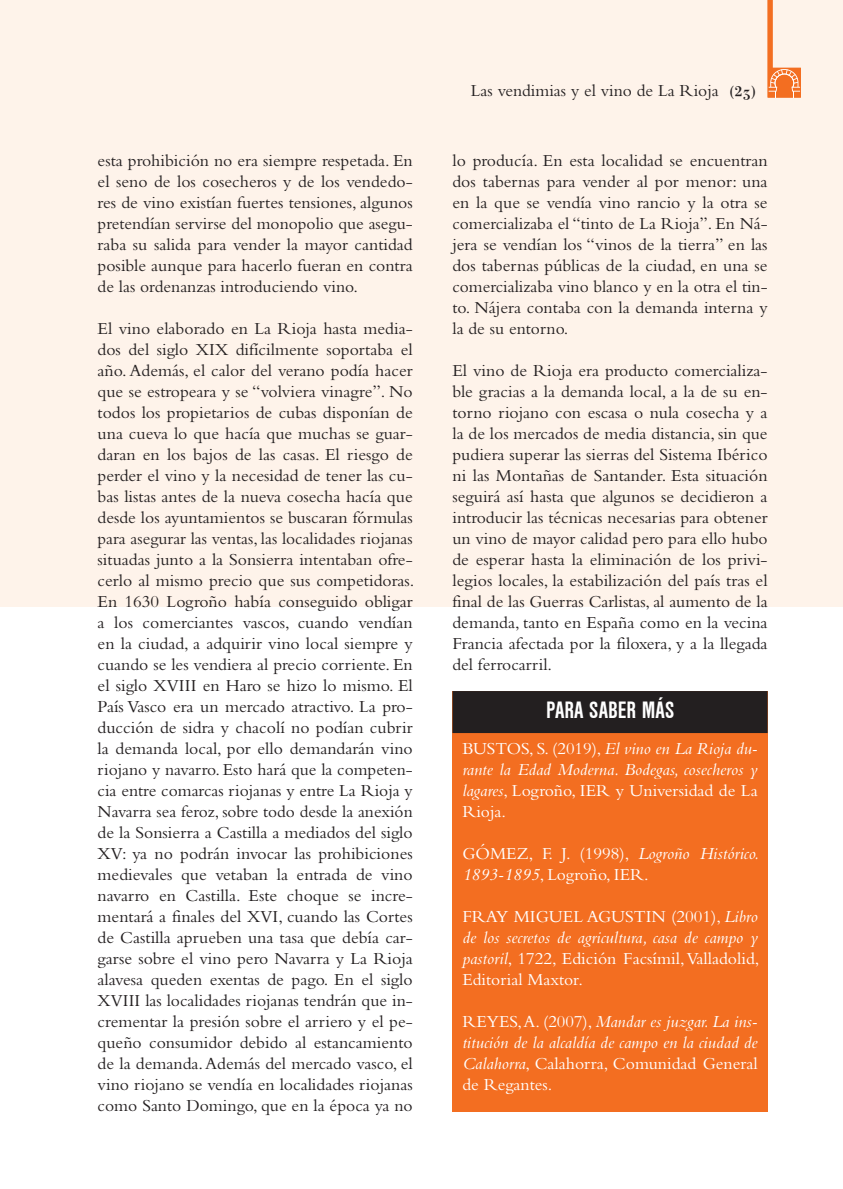
<style>
.page{position:relative;width:843px;height:1189px;background:#fff}
.page>*{position:absolute;margin:0;border:0;box-sizing:border-box;transform-origin:0 0}
.t1{font:700 condensed 24.5px "Nimbus San D";color:#fff}
.t2{font:17.5px/21px "Bembo";color:#231f20;text-align:justify}
.t3{font:italic 17.5px/21px "Bembo";color:#fff;text-align:justify}
.t4{font:17.5px/21px "Bembo";color:#fff}
.s1{font-family:"Katrina";font-size:15.75px}
.s2{font-style:normal}
.s3{font-style:italic}
</style>
<div class="page">
<div style="left:0;top:0;width:843px;height:607px;background:#fef3ea"></div>
<div style="left:452px;top:691px;width:315px;height:420px;background:#f36e21"></div>
<div style="left:452px;top:691px;width:315px;height:42px;background:#231f20"></div>
<svg style="left:767px;top:0;width:34px;height:98px"></svg>
<p class="t2" style="left:98px;top:150px;width:317px">esta prohibición no era siempre respetada. En el seno de los cosecheros y de los vendedo&shy;res de vino existían fuertes tensiones, algunos pretendían servirse del monopolio que asegu&shy;raba su salida para vender la mayor cantidad posible aunque para hacerlo fueran en contra de las ordenanzas introduciendo vino.</p>
<p class="t2" style="left:98px;top:318px;width:318px">El vino elaborado en La Rioja hasta media&shy;dos del siglo XIX difícilmente soportaba el año. Además, el calor del verano podía hacer que se estropeara y se “volviera vinagre”. No todos los propietarios de cubas disponían de una cueva lo que hacía que muchas se guar&shy;daran en los bajos de las casas. El riesgo de perder el vino y la necesidad de tener las cu&shy;bas listas antes de la nueva cosecha hacía que desde los ayuntamientos se buscaran fórmulas para asegurar las ventas, las localidades riojanas situadas junto a la Sonsierra intentaban ofre&shy;cerlo al mismo precio que sus competidoras.<br>En 1630 Logroño había conseguido obligar a los comerciantes vascos, cuando vendían en la ciudad, a adquirir vino local siempre y cuando se les vendiera al precio corriente. En el siglo XVIII en Haro se hizo lo mismo. El País Vasco era un mercado atractivo. La pro&shy;ducción de sidra y chacolí no podían cubrir la demanda local, por ello demandarán vino riojano y navarro. Esto hará que la competen&shy;cia entre comarcas riojanas y entre La Rioja y Navarra sea feroz, sobre todo desde la anexión de la Sonsierra a Castilla a mediados del siglo XV: ya no podrán invocar las prohibiciones medievales que vetaban la entrada de vino navarro en Castilla. Este choque se incre&shy;mentará a finales del XVI, cuando las Cortes de Castilla aprueben una tasa que debía car&shy;garse sobre el vino pero Navarra y La Rioja alavesa queden exentas de pago. En el siglo XVIII las localidades riojanas tendrán que in&shy;crementar la presión sobre el arriero y el pe&shy;queño consumidor debido al estancamiento de la demanda. Además del mercado vasco, el vino riojano se vendía en localidades riojanas como Santo Domingo, que en la época ya no</p>
<p class="t2" style="left:471px;top:80px;width:286px">Las vendimias y el vino de La Rioja <span class="s1">(23)</span></p>
<p class="t2" style="left:452px;top:150px;width:317px">lo producía. En esta localidad se encuentran dos tabernas para vender al por menor: una en la que se vendía vino rancio y la otra se comercializaba el “tinto de La Rioja”. En Ná&shy;jera se vendían los “vinos de la tierra” en las dos tabernas públicas de la ciudad, en una se comercializaba vino blanco y en la otra el tin&shy;to. Nájera contaba con la demanda interna y la de su entorno.</p>
<p class="t2" style="left:452px;top:360px;width:317px">El vino de Rioja era producto comercializa&shy;ble gracias a la demanda local, a la de su en&shy;torno riojano con escasa o nula cosecha y a la de los mercados de media distancia, sin que pudiera superar las sierras del Sistema Ibérico ni las Montañas de Santander. Esta situación seguirá así hasta que algunos se decidieron a introducir las técnicas necesarias para obtener un vino de mayor calidad pero para ello hubo de esperar hasta la eliminación de los privi&shy;legios locales, la estabilización del país tras el final de las Guerras Carlistas, al aumento de la demanda, tanto en España como en la vecina Francia afectada por la filoxera, y a la llegada del ferrocarril.</p>
<h1 class="t1" style="left:546px;top:697px;width:130px">PARA SABER MÁS</h1>
<p class="t3" style="left:462px;top:738px;width:297px"><span class="s2">BUSTOS, S. (2019),</span> El vino en La Rioja du&shy;rante la Edad Moderna. Bodegas, cosecheros y lagares<span class="s2">, Logroño, IER y Universidad de La Rioja.</span></p>
<p class="t4" style="left:462px;top:843px;width:298px">GÓMEZ, F. J. (1998), <span class="s3">Logroño Histórico.<br>1893-1895</span>, Logroño, IER.</p>
<p class="t4" style="left:462px;top:906px;width:298px;text-align:justify">FRAY MIGUEL AGUSTIN (2001), <span class="s3">Libro de los secretos de agricultura, casa de campo y pastoril</span>, 1722, Edición Facsímil, Valladolid, Editorial Maxtor.</p>
<p class="t3" style="left:462px;top:1011px;width:297px"><span class="s2">REYES, A. (2007),</span> Mandar es juzgar. La ins&shy;titución de la alcaldía de campo en la ciudad de Calahorra<span class="s2">, Calahorra, Comunidad General de Regantes.</span></p>
</div>
